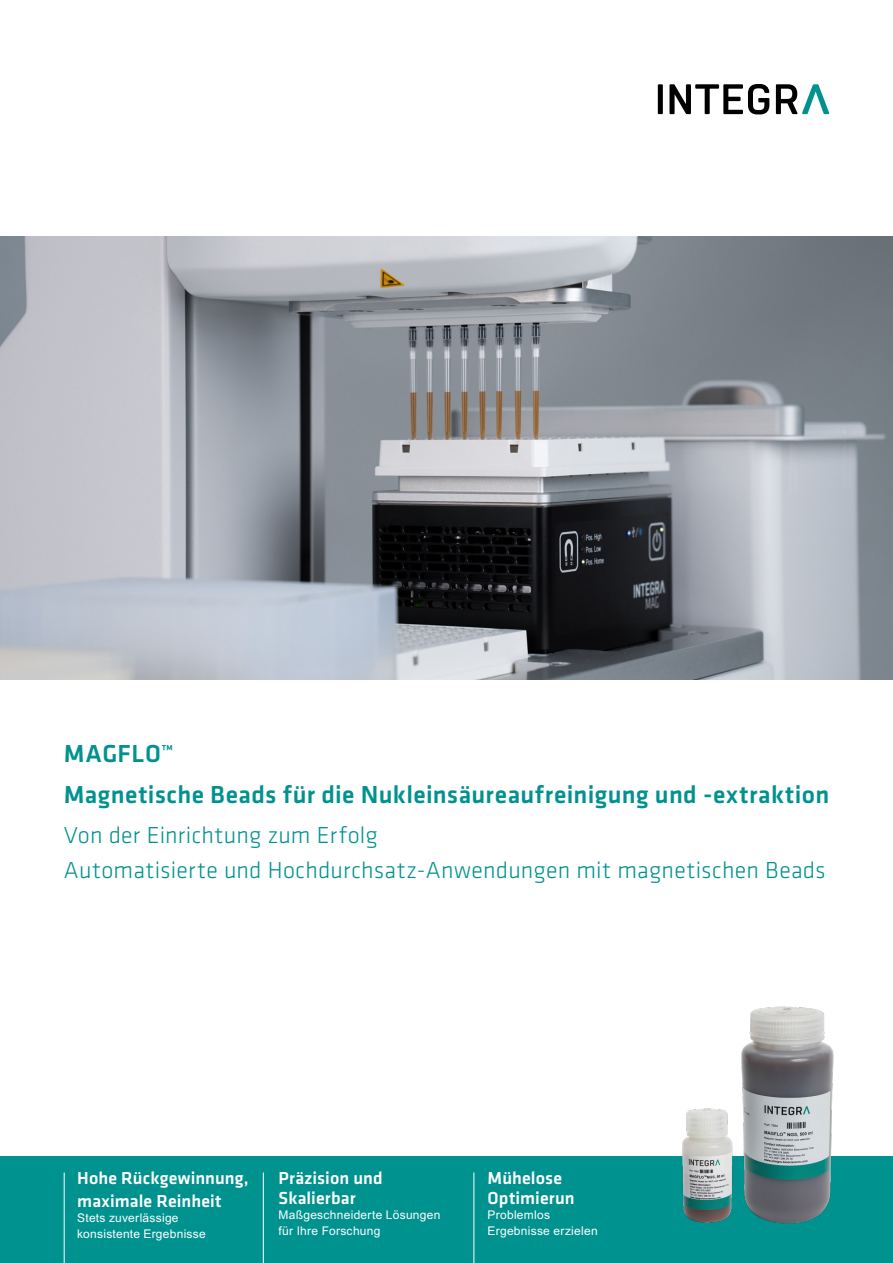
<style>
.page{position:relative;width:893px;height:1263px;background:#fff}
.page>*{position:absolute;margin:0;border:0;box-sizing:border-box;transform-origin:0 0}
.t1{font:500 25.5px/40.5px "Klavika Basic";letter-spacing:.015em;color:#00928f}
.t2{font:300 24px/34.5px "Klavika Basic";letter-spacing:.01em;color:#00928f}
.t3{font:500 18px/19.5px "Klavika Basic";letter-spacing:.005em;color:#fff}
.t4{font:12px/15.8px "Arial";letter-spacing:.02em;color:#fff}
</style>
<div class="page">
<div style="left:658px;top:84px;width:5px;height:30px;background:#000"></div>
<svg style="left:669px;top:84px;width:100px;height:30px"></svg>
<svg style="left:776px;top:84px;width:53px;height:30px"></svg>
<div style="left:0;top:1156px;width:893px;height:107px;background:#00928f"></div>
<hr style="left:64px;top:1173px;width:1px;height:90px;background:#fff">
<hr style="left:263px;top:1173px;width:1px;height:90px;background:#fff">
<hr style="left:473px;top:1173px;width:1px;height:90px;background:#fff">
<img style="left:0;top:237px;width:893px;height:442px">
<img style="left:682px;top:1006px;width:152px;height:218px">
<h1 class="t1" style="left:64px;top:733px;width:767px">MAGFLO™<br>Magnetische Beads für die Nukleinsäureaufreinigung und -extraktion</h1>
<h2 class="t2" style="left:64px;top:818px;width:763px">Von der Einrichtung zum Erfolg<br>Automatisierte und Hochdurchsatz-Anwendungen mit magnetischen Beads</h2>
<h3 class="t3" style="left:77px;top:1166px;width:173px;line-height:22.5px">Hohe Rückgewinnung, maximale Reinheit</h3>
<p class="t4" style="left:77px;top:1210px;width:130px">Stets zuverlässige konsistente Ergebnisse</p>
<h3 class="t3" style="left:279px;top:1168px;width:106px">Präzision und<br>Skalierbar</h3>
<p class="t4" style="left:279px;top:1207px;width:163px">Maßgeschneiderte Lösungen für Ihre Forschung</p>
<h3 class="t3" style="left:488px;top:1168px;width:89px">Mühelose<br>Optimierun</h3>
<p class="t4" style="left:488px;top:1207px;width:112px">Problemlos<br>Ergebnisse erzielen</p>
</div>
